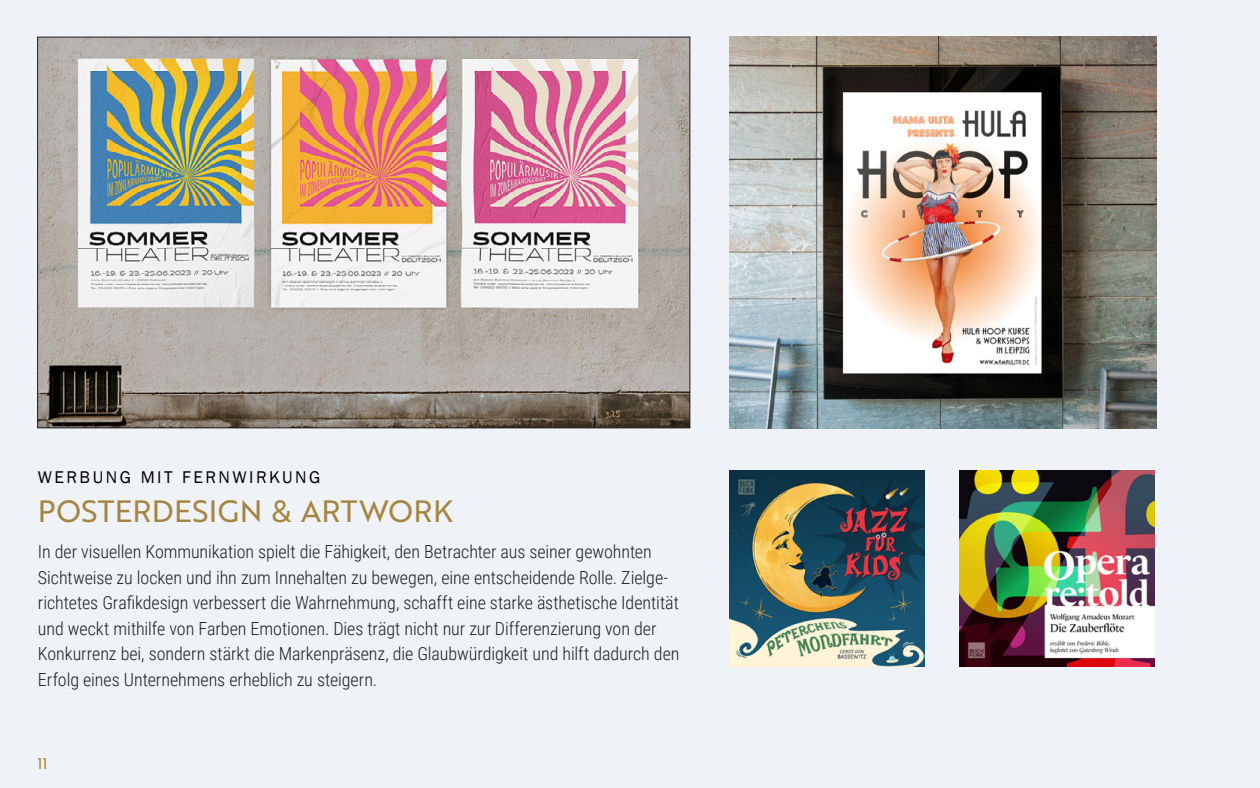
<style>
.page{position:relative;width:1260px;height:788px;background:#eff2f7}
.page>*{position:absolute;margin:0;border:0;box-sizing:border-box;transform-origin:0 0}
.t1{font:30px "Brother 1816 Regular";letter-spacing:.015em;color:#a48640}
.t2{font:300 18px/25.5px "Roboto Condensed";letter-spacing:-.005em;color:#1e1e20}
.t3{font:17.4px "Franklin Gothic";letter-spacing:.145em;color:#000}
.t4{font:15px "Brother 1816 Regular";color:#a48640}
</style>
<div class="page">
<img style="left:729px;top:37px;width:427px;height:391px">
<img style="left:39px;top:39px;width:649px;height:387px">
<img style="left:959px;top:471px;width:196px;height:195px">
<img style="left:729px;top:471px;width:195px;height:195px">
<p class="t3" style="left:38px;top:466px;width:284px">WERBUNG MIT FERNWIRKUNG</p>
<h1 class="t1" style="left:38px;top:489px;width:417px">POSTERDESIGN &amp; ARTWORK</h1>
<p class="t2" style="left:38px;top:538px;width:643px">In der visuellen Kommunikation spielt die Fähigkeit, den Betrachter aus seiner gewohnten Sichtweise zu locken und ihn zum Innehalten zu bewegen, eine entscheidende Rolle. Zielge&shy;richtetes Grafikdesign verbessert die Wahrnehmung, schafft eine starke ästhetische Identität und weckt mithilfe von Farben Emotionen. Dies trägt nicht nur zur Differenzierung von der Konkurrenz bei, sondern stärkt die Markenpräsenz, die Glaubwürdigkeit und hilft dadurch den Erfolg eines Unternehmens erheblich zu steigern.</p>
<p class="t4" style="left:38px;top:752px;width:12px">11</p>
</div>
